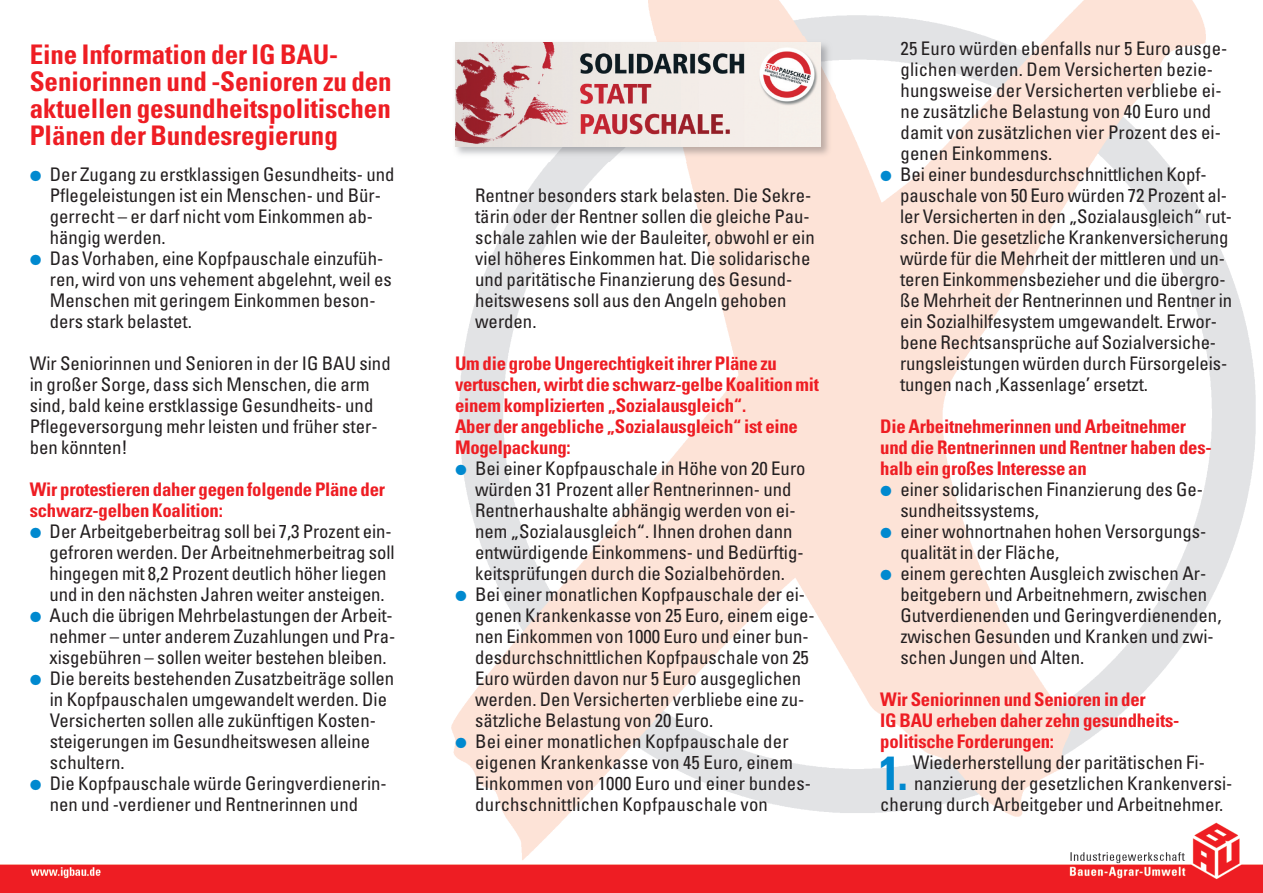
<style>
.page{position:relative;width:1263px;height:893px;background:#fff}
.page>*{position:absolute;margin:0;border:0;box-sizing:border-box;transform-origin:0 0}
.t1{font:700 condensed 47.85px "Univers";color:#0089cf}
.t2{font:700 condensed 27px/27px "Univers";letter-spacing:-.005em;color:#ee1d23}
.t3{font:condensed 18.75px/21px "Univers";color:#231f20}
.t4{font:700 condensed 18.75px/21px "Univers";letter-spacing:-.015em;color:#ee1d23}
</style>
<div class="page">
<img style="left:451px;top:0;width:805px;height:821px">
<img style="left:451px;top:37px;width:385px;height:124px">
<img style="left:455px;top:43px;width:366px;height:104px">
<img style="left:0;top:821px;width:1263px;height:72px">
<svg style="left:456px;top:464px;width:10px;height:11px"></svg>
<svg style="left:456px;top:590px;width:10px;height:11px"></svg>
<svg style="left:456px;top:737px;width:10px;height:11px"></svg>
<svg style="left:881px;top:170px;width:10px;height:11px"></svg>
<svg style="left:881px;top:485px;width:10px;height:11px"></svg>
<svg style="left:881px;top:527px;width:10px;height:11px"></svg>
<svg style="left:881px;top:569px;width:10px;height:11px"></svg>
<h2 class="t2" style="left:30px;top:44px;width:363px">Eine Information der IG BAU-<br>Seniorinnen und -Senioren zu den aktuellen gesundheitspolitischen<br>Plänen der Bundesregierung</h2>
<p class="t3" style="left:50px;top:165px;width:346px">Der Zugang zu erstklassigen Gesundheits- und Pflegeleistungen ist ein Menschen- und Bür&shy;gerrecht – er darf nicht vom Einkommen ab&shy;hängig werden.<br>Das Vorhaben, eine Kopfpauschale einzufüh&shy;ren, wird von uns vehement abgelehnt, weil es Menschen mit geringem Einkommen beson&shy;ders stark belastet.</p>
<p class="t3" style="left:30px;top:354px;width:362px">Wir Seniorinnen und Senioren in der IG BAU sind in großer Sorge, dass sich Menschen, die arm sind, bald keine erstklassige Gesundheits- und Pflegeversorgung mehr leisten und früher ster&shy;ben könnten!</p>
<p class="t4" style="left:30px;top:480px;width:357px">Wir protestieren daher gegen folgende Pläne der schwarz-gelben Koalition:</p>
<p class="t3" style="left:50px;top:522px;width:347px">Der Arbeitgeberbeitrag soll bei 7,3 Prozent ein&shy;gefroren werden. Der Arbeitnehmerbeitrag soll hingegen mit 8,2 Prozent deutlich höher liegen und in den nächsten Jahren weiter ansteigen.<br>Auch die übrigen Mehrbelastungen der Arbeit&shy;nehmer – unter anderem Zuzahlungen und Pra&shy;xisgebühren – sollen weiter bestehen bleiben.<br>Die bereits bestehenden Zusatzbeiträge sollen in Kopfpauschalen umgewandelt werden. Die Versicherten sollen alle zukünftigen Kosten&shy;steigerungen im Gesundheitswesen alleine schultern.<br>Die Kopfpauschale würde Geringverdienerin&shy;nen und -verdiener und Rentnerinnen und</p>
<p class="t3" style="left:475px;top:186px;width:341px">Rentner besonders stark belasten. Die Sekre&shy;tärin oder der Rentner sollen die gleiche Pau&shy;schale zahlen wie der Bauleiter, obwohl er ein viel höheres Einkommen hat. Die solidarische und paritätische Finanzierung des Gesund&shy;heitswesens soll aus den Angeln gehoben werden.</p>
<p class="t4" style="left:455px;top:354px;width:365px">Um die grobe Ungerechtigkeit ihrer Pläne zu vertuschen, wirbt die schwarz-gelbe Koalition mit einem komplizierten „Sozialausgleich“.<br>Aber der angebliche „Sozialausgleich“ ist eine Mogelpackung:</p>
<p class="t3" style="left:475px;top:459px;width:341px">Bei einer Kopfpauschale in Höhe von 20 Euro würden 31 Prozent aller Rentnerinnen- und Rentnerhaushalte abhängig werden von ei&shy;nem „Sozialausgleich“. Ihnen drohen dann entwürdigende Einkommens- und Bedürftig&shy;keitsprüfungen durch die Sozialbehörden.<br>Bei einer monatlichen Kopfpauschale der ei&shy;genen Krankenkasse von 25 Euro, einem eige&shy;nen Einkommen von 1000 Euro und einer bun&shy;desdurchschnittlichen Kopfpauschale von 25<br>Euro würden davon nur 5 Euro ausgeglichen werden. Den Versicherten verbliebe eine zu&shy;sätzliche Belastung von 20 Euro.<br>Bei einer monatlichen Kopfpauschale der eigenen Krankenkasse von 45 Euro, einem Einkommen von 1000 Euro und einer bundes&shy;durchschnittlichen Kopfpauschale von</p>
<p class="t3" style="left:900px;top:39px;width:334px">25 Euro würden ebenfalls nur 5 Euro ausge&shy;glichen werden. Dem Versicherten bezie&shy;hungsweise der Versicherten verbliebe ei&shy;ne zusätzliche Belastung von 40 Euro und damit von zusätzlichen vier Prozent des ei&shy;genen Einkommens.<br>Bei einer bundesdurchschnittlichen Kopf&shy;pauschale von 50 Euro würden 72 Prozent al&shy;ler Versicherten in den „Sozialausgleich“ rut&shy;schen. Die gesetzliche Krankenversicherung würde für die Mehrheit der mittleren und un&shy;teren Einkommensbezieher und die übergro&shy;ße Mehrheit der Rentnerinnen und Rentner in ein Sozialhilfesystem umgewandelt. Erwor&shy;bene Rechtsansprüche auf Sozialversiche&shy;rungsleistungen würden durch Fürsorgeleis&shy;tungen nach ‚Kassenlage’ ersetzt.</p>
<p class="t4" style="left:880px;top:417px;width:333px">Die Arbeitnehmerinnen und Arbeitnehmer und die Rentnerinnen und Rentner haben des&shy;halb ein großes Interesse an</p>
<p class="t3" style="left:900px;top:480px;width:323px">einer solidarischen Finanzierung des Ge&shy;sundheitssystems,<br>einer wohnortnahen hohen Versorgungs&shy;qualität in der Fläche,<br>einem gerechten Ausgleich zwischen Ar&shy;beitgebern und Arbeitnehmern, zwischen Gutverdienenden und Geringverdienenden, zwischen Gesunden und Kranken und zwi&shy;schen Jungen und Alten.</p>
<p class="t4" style="left:880px;top:690px;width:301px">Wir Seniorinnen und Senioren in der<br>IG BAU erheben daher zehn gesundheits&shy;politische Forderungen:</p>
<h1 class="t1" style="left:879px;top:755px;width:31px">1.</h1>
<p class="t3" style="left:913px;top:753px;width:294px">Wiederherstellung der paritätischen Fi-</p>
<p class="t3" style="left:914px;top:774px;width:320px">nanzierung der gesetzlichen Krankenversi-</p>
<p class="t3" style="left:880px;top:795px;width:345px">cherung durch Arbeitgeber und Arbeitnehmer.</p>
</div>
